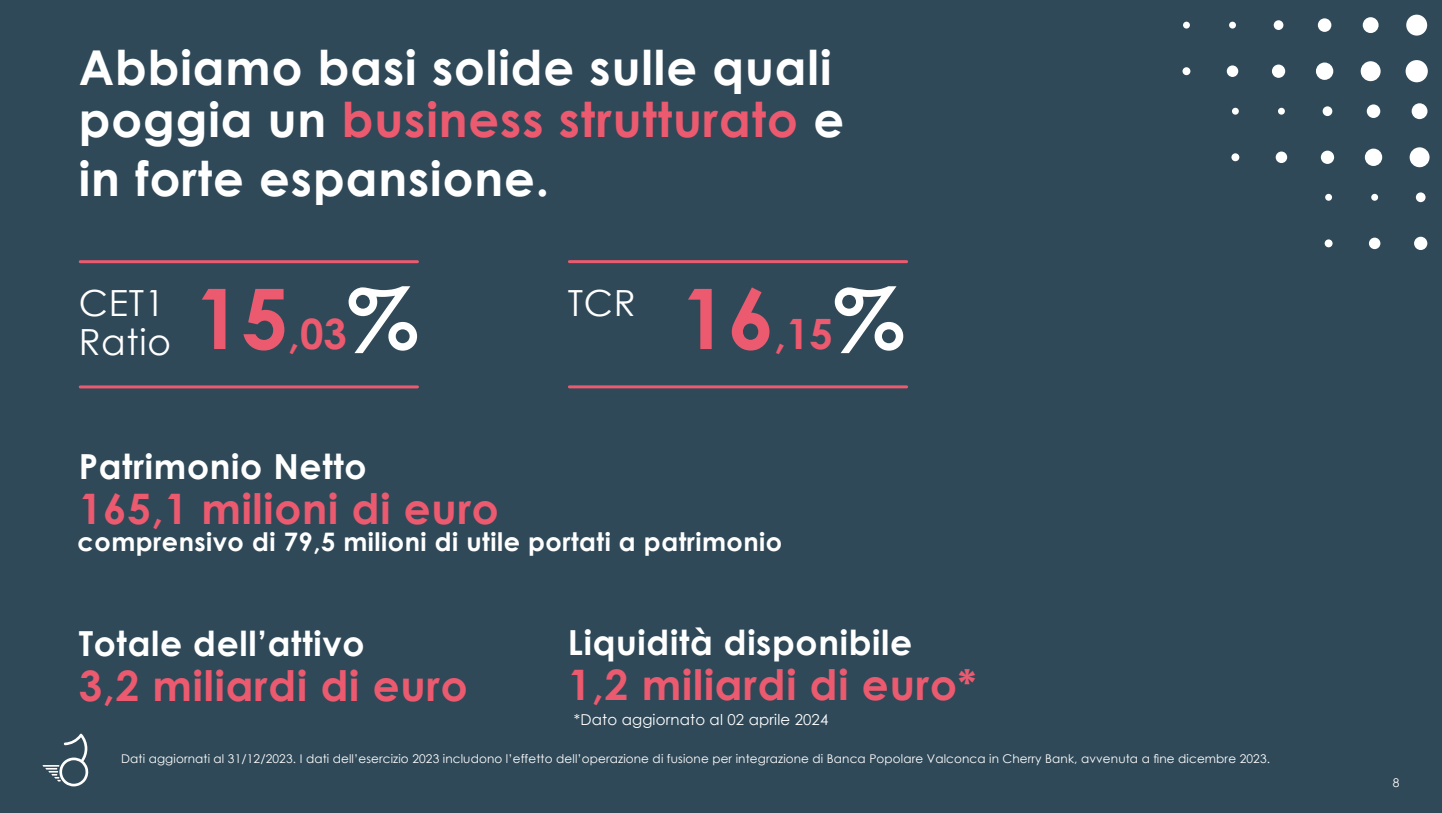
<style>
.page{position:relative;width:1442px;height:813px;background:#fff}
.page>*{position:absolute;margin:0;border:0;box-sizing:border-box;transform-origin:0 0}
.t1{font:700 48px/52.5px "Century Gothic";letter-spacing:.02em;color:#fff}
.t2{font:700 42px "Century Gothic";letter-spacing:.02em;color:#eb5a6f}
.t3{font:700 41.85px "Century Gothic";color:#eb5a6f}
.t4{font:36px/39px "Century Gothic";letter-spacing:.02em;color:#fff}
.t5{font:700 34.5px "Century Gothic";letter-spacing:.02em;color:#fff}
.t6{font:700 25.5px "Century Gothic";letter-spacing:.02em;color:#fff}
.t7{font:15px "Century Gothic";letter-spacing:.01em;color:#fff}
.t8{font:12px "Century Gothic";letter-spacing:.01em;color:#fff}
.s1{color:#eb5a6f}
.s2{font-size:83.7px}
.s3{font-size:83.7px;color:#fff}
</style>
<div class="page">
<div style="left:0;top:0;width:1441px;height:812px;background:#2f4958"></div>
<hr style="left:80px;top:260px;width:337px;height:3px;background:#eb5a6f">
<hr style="left:80px;top:385px;width:337px;height:3px;background:#eb5a6f">
<div style="left:1231px;top:153px;width:8px;height:8px;background:#fff;border-radius:50%"></div>
<svg style="left:1231px;top:108px;width:7px;height:7px"></svg>
<div style="left:1275px;top:151px;width:12px;height:12px;background:#fff;border-radius:50%"></div>
<svg style="left:1277px;top:108px;width:7px;height:7px"></svg>
<div style="left:1320px;top:150px;width:14px;height:14px;background:#fff;border-radius:50%"></div>
<div style="left:1322px;top:106px;width:10px;height:10px;background:#fff;border-radius:50%"></div>
<div style="left:1364px;top:148px;width:18px;height:18px;background:#fff;border-radius:50%"></div>
<div style="left:1366px;top:104px;width:14px;height:14px;background:#fff;border-radius:50%"></div>
<div style="left:1409px;top:147px;width:20px;height:20px;background:#fff;border-radius:50%"></div>
<div style="left:1411px;top:103px;width:16px;height:16px;background:#fff;border-radius:50%"></div>
<div style="left:1182px;top:67px;width:8px;height:8px;background:#fff;border-radius:50%"></div>
<div style="left:1183px;top:22px;width:6px;height:7px;background:#fff;border-radius:50%"></div>
<div style="left:1226px;top:65px;width:12px;height:12px;background:#fff;border-radius:50%"></div>
<div style="left:1229px;top:22px;width:6px;height:7px;background:#fff;border-radius:50%"></div>
<div style="left:1271px;top:64px;width:14px;height:14px;background:#fff;border-radius:50%"></div>
<div style="left:1273px;top:20px;width:10px;height:10px;background:#fff;border-radius:50%"></div>
<div style="left:1315px;top:62px;width:18px;height:18px;background:#fff;border-radius:50%"></div>
<div style="left:1317px;top:18px;width:14px;height:14px;background:#fff;border-radius:50%"></div>
<div style="left:1360px;top:61px;width:20px;height:20px;background:#fff;border-radius:50%"></div>
<div style="left:1362px;top:17px;width:16px;height:16px;background:#fff;border-radius:50%"></div>
<div style="left:1405px;top:60px;width:22px;height:22px;background:#fff;border-radius:50%"></div>
<div style="left:1406px;top:15px;width:21px;height:21px;background:#fff;border-radius:50%"></div>
<hr style="left:569px;top:260px;width:337px;height:3px;background:#eb5a6f">
<hr style="left:569px;top:385px;width:337px;height:3px;background:#eb5a6f">
<div style="left:1324px;top:239px;width:8px;height:8px;background:#fff;border-radius:50%"></div>
<div style="left:1325px;top:194px;width:7px;height:7px;background:#fff;border-radius:50%"></div>
<div style="left:1368px;top:237px;width:12px;height:12px;background:#fff;border-radius:50%"></div>
<div style="left:1371px;top:194px;width:7px;height:7px;background:#fff;border-radius:50%"></div>
<div style="left:1414px;top:236px;width:13px;height:14px;background:#fff;border-radius:50%"></div>
<svg style="left:1415px;top:192px;width:10px;height:10px"></svg>
<svg style="left:43px;top:733px;width:46px;height:53px"></svg>
<h1 class="t1" style="left:79px;top:39px;width:767px">Abbiamo basi solide sulle quali poggia un <span class="s1">business strutturato</span> e</h1>
<h1 class="t1" style="left:79px;top:150px;width:472px">in forte espansione.</h1>
<h3 class="t4" style="left:79px;top:283px;width:94px">CET1<br>Ratio</h3>
<h3 class="t3" style="left:195px;top:302px;width:226px"><span class="s2">15</span>,03<span class="s3">%</span></h3>
<h3 class="t4" style="left:568px;top:283px;width:69px">TCR</h3>
<h3 class="t3" style="left:681px;top:302px;width:226px"><span class="s2">16</span>,15<span class="s3">%</span></h3>
<h3 class="t5" style="left:79px;top:439px;width:289px">Patrimonio Netto</h3>
<h2 class="t2" style="left:79px;top:476px;width:422px">165,1 milioni di euro</h2>
<h3 class="t6" style="left:78px;top:522px;width:706px">comprensivo di 79,5 milioni di utile portati a patrimonio</h3>
<h3 class="t5" style="left:79px;top:616px;width:287px">Totale dell’attivo</h3>
<h2 class="t2" style="left:79px;top:653px;width:390px">3,2 miliardi di euro</h2>
<h3 class="t5" style="left:568px;top:616px;width:346px">Liquidità disponibile</h3>
<h2 class="t2" style="left:568px;top:652px;width:410px">1,2 miliardi di euro*</h2>
<p class="t7" style="left:574px;top:708px;width:256px">*Dato aggiornato al 02 aprile 2024</p>
<p class="t8" style="left:121px;top:750px;width:1150px">Dati aggiornati al 31/12/2023. I dati dell’esercizio 2023 includono l’effetto dell’operazione di fusione per integrazione di Banca Popolare Valconca in Cherry Bank, avvenuta a fine dicembre 2023.</p>
<p class="t8" style="left:1392px;top:773px;width:8px">8</p>
</div>
